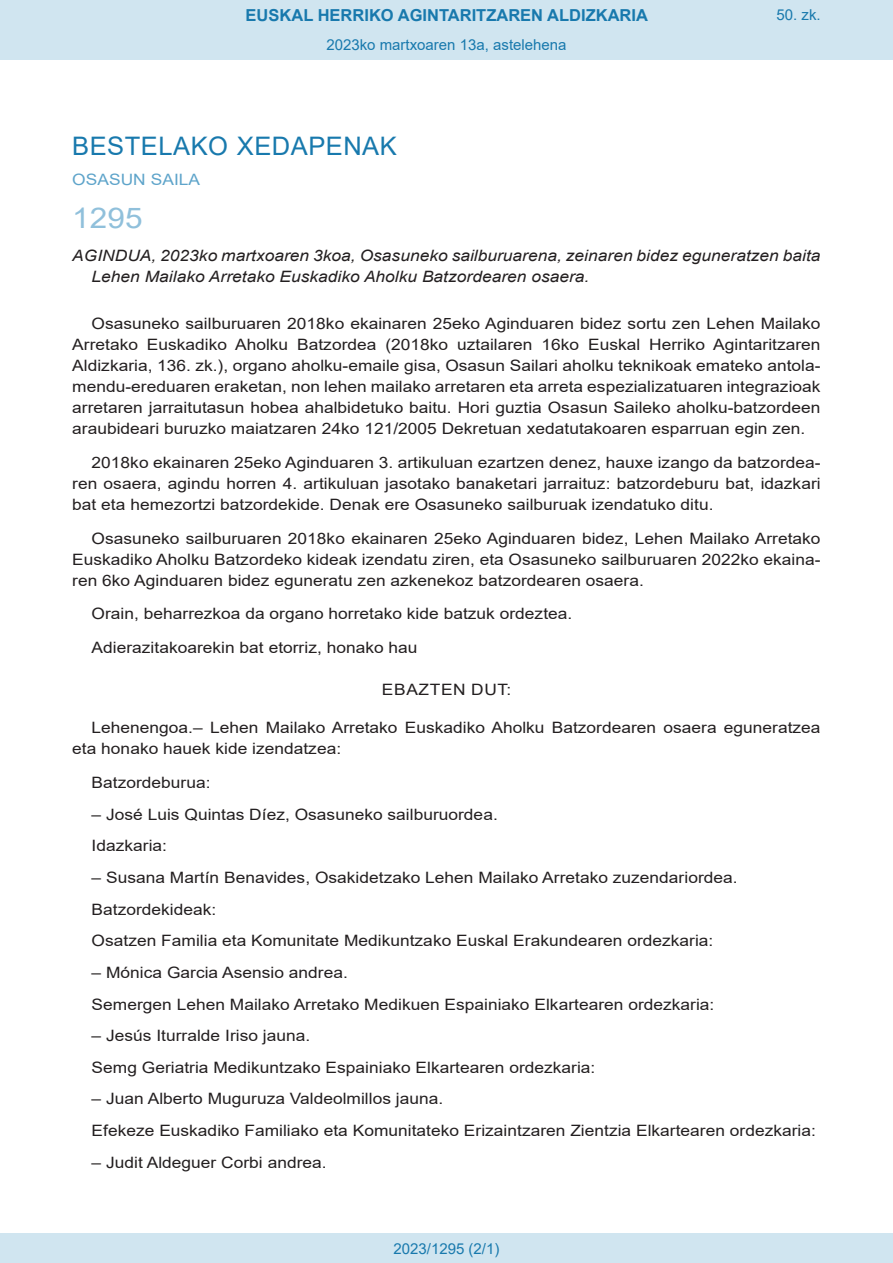
<style>
.page{position:relative;width:893px;height:1263px;background:#fff}
.page>*{position:absolute;margin:0;border:0;box-sizing:border-box;transform-origin:0 0}
.BOPVOrden{font:28.5px "Arial";color:#90c0db;scale:1.11 1}
.BOPVSeccion{font:25.5px "Arial";letter-spacing:.02em;color:#1879ad}
.t1{font:700 16.5px "Arial";color:#1879ad}
.BOPVDetalle{font:15.6px/21px "Arial";color:#231f20;text-align:justify;scale:1.11 1}
.BOPVTitulo{font:italic 15.6px/21px "Arial";color:#231f20;scale:1.11 1}
.BOPVOrganismo{font:15.6px "Arial";letter-spacing:.005em;color:#5ea4ca;scale:1.11 1}
.BOPVClave{font:15.6px "Arial";letter-spacing:.035em;color:#231f20;scale:1.11 1}
.Paginacion_Centro{font:15px "Arial";color:#1879ad}
</style>
<div class="page">
<div style="left:0;top:0;width:893px;height:60px;background:#d0e5f0"></div>
<div style="left:0;top:1233px;width:893px;height:30px;background:#d0e5f0"></div>
<p class="t1" style="left:246px;top:3px;width:404px">EUSKAL HERRIKO AGINTARITZAREN ALDIZKARIA</p>
<p class="Paginacion_Centro" style="left:326px;top:35px;width:242px">2023ko martxoaren 13a, astelehena</p>
<p class="Paginacion_Centro" style="left:776px;top:5px;width:46px">50. zk.</p>
<p class="BOPVSeccion" style="left:72px;top:128px;width:326px">BESTELAKO XEDAPENAK</p>
<p class="BOPVOrganismo" style="left:72px;top:169px;width:117px">OSASUN SAILA</p>
<p class="BOPVOrden" style="left:72px;top:198px;width:65px">1295</p>
<p class="BOPVTitulo" style="left:92px;top:246px;width:658px;text-indent:-19px">AGINDUA, 2023ko martxoaren 3koa, Osasuneko sailburuarena, zeinaren bidez eguneratzen baita<br>Lehen Mailako Arretako Euskadiko Aholku Batzordearen osaera.</p>
<p class="BOPVDetalle" style="left:72px;top:313px;width:676px;text-indent:19px">Osasuneko sailburuaren 2018ko ekainaren 25eko Aginduaren bidez sortu zen Lehen Mailako Arretako Euskadiko Aholku Batzordea (2018ko uztailaren 16ko Euskal Herriko Agintaritzaren Aldizkaria, 136. zk.), organo aholku-emaile gisa, Osasun Sailari aholku teknikoak emateko antola&shy;mendu-ereduaren eraketan, non lehen mailako arretaren eta arreta espezializatuaren integrazioak arretaren jarraitutasun hobea ahalbidetuko baitu. Hori guztia Osasun Saileko aholku-batzordeen araubideari buruzko maiatzaren 24ko 121/2005 Dekretuan xedatutakoaren esparruan egin zen.</p>
<p class="BOPVDetalle" style="left:72px;top:452px;width:676px;text-indent:19px">2018ko ekainaren 25eko Aginduaren 3. artikuluan ezartzen denez, hauxe izango da batzordea&shy;ren osaera, agindu horren 4. artikuluan jasotako banaketari jarraituz: batzordeburu bat, idazkari bat eta hemezortzi batzordekide. Denak ere Osasuneko sailburuak izendatuko ditu.</p>
<p class="BOPVDetalle" style="left:72px;top:527px;width:676px;text-indent:19px">Osasuneko sailburuaren 2018ko ekainaren 25eko Aginduaren bidez, Lehen Mailako Arretako Euskadiko Aholku Batzordeko kideak izendatu ziren, eta Osasuneko sailburuaren 2022ko ekaina&shy;ren 6ko Aginduaren bidez eguneratu zen azkenekoz batzordearen osaera.</p>
<p class="BOPVDetalle" style="left:92px;top:603px;width:435px">Orain, beharrezkoa da organo horretako kide batzuk ordeztea.</p>
<p class="BOPVDetalle" style="left:92px;top:637px;width:295px">Adierazitakoarekin bat etorriz, honako hau</p>
<p class="BOPVClave" style="left:382px;top:679px;width:118px">EBAZTEN DUT:</p>
<p class="BOPVDetalle" style="left:72px;top:717px;width:676px;text-indent:19px">Lehenengoa.– Lehen Mailako Arretako Euskadiko Aholku Batzordearen osaera eguneratzea eta honako hauek kide izendatzea:</p>
<p class="BOPVDetalle" style="left:92px;top:772px;width:109px">Batzordeburua:</p>
<p class="BOPVDetalle" style="left:92px;top:804px;width:367px">– José Luis Quintas Díez, Osasuneko sailburuordea.</p>
<p class="BOPVDetalle" style="left:92px;top:835px;width:69px">Idazkaria:</p>
<p class="BOPVDetalle" style="left:92px;top:867px;width:583px">– Susana Martín Benavides, Osakidetzako Lehen Mailako Arretako zuzendariordea.</p>
<p class="BOPVDetalle" style="left:92px;top:898px;width:114px">Batzordekideak:</p>
<p class="BOPVDetalle" style="left:92px;top:930px;width:562px">Osatzen Familia eta Komunitate Medikuntzako Euskal Erakundearen ordezkaria:</p>
<p class="BOPVDetalle" style="left:92px;top:962px;width:232px">– Mónica Garcia Asensio andrea.</p>
<p class="BOPVDetalle" style="left:92px;top:993px;width:562px">Semergen Lehen Mailako Arretako Medikuen Espainiako Elkartearen ordezkaria:</p>
<p class="BOPVDetalle" style="left:92px;top:1025px;width:198px">– Jesús Iturralde Iriso jauna.</p>
<p class="BOPVDetalle" style="left:92px;top:1057px;width:455px">Semg Geriatria Medikuntzako Espainiako Elkartearen ordezkaria:</p>
<p class="BOPVDetalle" style="left:92px;top:1088px;width:318px">– Juan Alberto Muguruza Valdeolmillos jauna.</p>
<p class="BOPVDetalle" style="left:92px;top:1120px;width:654px">Efekeze Euskadiko Familiako eta Komunitateko Erizaintzaren Zientzia Elkartearen ordezkaria:</p>
<p class="BOPVDetalle" style="left:92px;top:1151px;width:213px">– Judit Aldeguer Corbi andrea.</p>
<p class="Paginacion_Centro" style="left:393px;top:1238px;width:107px">2023/1295 (2/1)</p>
</div>
